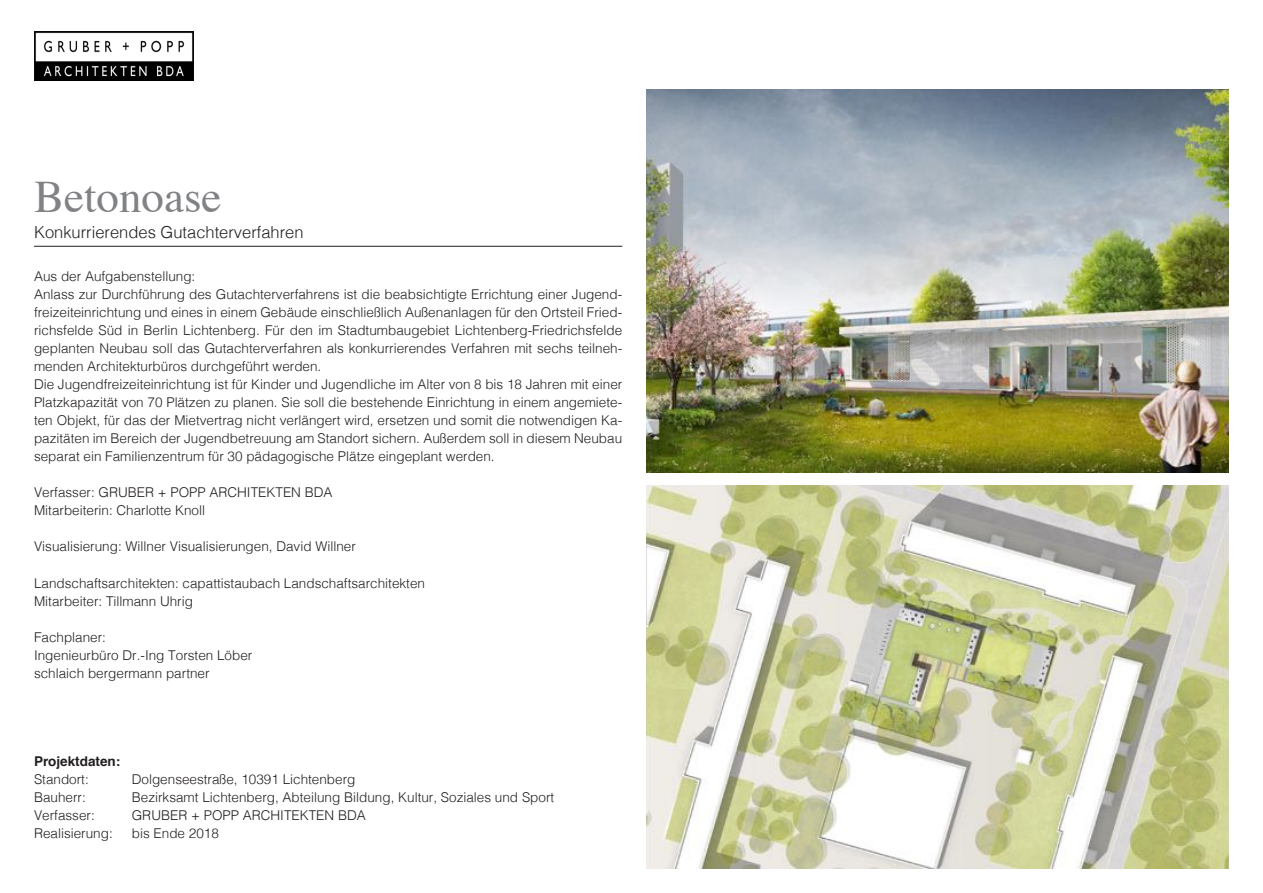
<style>
.page{position:relative;width:1263px;height:893px;background:#fff}
.page>*{position:absolute;margin:0;border:0;box-sizing:border-box;transform-origin:0 0}
.t1{font:45px "Times";color:#808285}
.t2{font:300 16.5px "Helvetica";color:#231f20}
.t3{font:300 13.5px/18px "Helvetica";color:#231f20}
.t4{font:700 13.5px "Helvetica";color:#231f20}
</style>
<div class="page">
<hr style="left:34px;top:246px;width:588px;height:1px;background:#231f20">
<img style="left:34px;top:31px;width:159px;height:50px">
<img style="left:646px;top:89px;width:583px;height:383px">
<img style="left:646px;top:486px;width:583px;height:382px">
<h1 class="t1" style="left:34px;top:178px;width:189px">Betonoase</h1>
<p class="t2" style="left:34px;top:225px;width:271px">Konkurrierendes Gutachterverfahren</p>
<p class="t3" style="left:34px;top:269px;width:590px">Aus der Aufgabenstellung:<br>Anlass zur Durchführung des Gutachterverfahrens ist die beabsichtigte Errichtung einer Jugend&shy;freizeiteinrichtung und eines in einem Gebäude einschließlich Außenanlagen für den Ortsteil Fried&shy;richsfelde Süd in Berlin Lichtenberg. Für den im Stadtumbaugebiet Lichtenberg-Friedrichsfelde geplanten Neubau soll das Gutachterverfahren als konkurrierendes Verfahren mit sechs teilneh&shy;menden Architekturbüros durchgeführt werden.<br>Die Jugendfreizeiteinrichtung ist für Kinder und Jugendliche im Alter von 8 bis 18 Jahren mit einer Platzkapazität von 70 Plätzen zu planen. Sie soll die bestehende Einrichtung in einem angemiete&shy;ten Objekt, für das der Mietvertrag nicht verlängert wird, ersetzen und somit die notwendigen Ka&shy;pazitäten im Bereich der Jugendbetreuung am Standort sichern. Außerdem soll in diesem Neubau separat ein Familienzentrum für 30 pädagogische Plätze eingeplant werden.</p>
<p class="t3" style="left:34px;top:485px;width:300px">Verfasser: GRUBER + POPP ARCHITEKTEN BDA<br>Mitarbeiterin: Charlotte Knoll</p>
<p class="t3" style="left:34px;top:539px;width:323px">Visualisierung: Willner Visualisierungen, David Willner</p>
<p class="t3" style="left:34px;top:575px;width:392px">Landschaftsarchitekten: capattistaubach Landschaftsarchitekten<br>Mitarbeiter: Tillmann Uhrig</p>
<p class="t3" style="left:34px;top:629px;width:220px">Fachplaner:<br>Ingenieurbüro Dr.-Ing Torsten Löber schlaich bergermann partner</p>
<p class="t4" style="left:34px;top:756px;width:88px">Projektdaten:</p>
<p class="t3" style="left:34px;top:771px;width:56px">Standort:</p>
<p class="t3" style="left:132px;top:771px;width:225px">Dolgenseestraße, 10391 Lichtenberg</p>
<p class="t3" style="left:34px;top:789px;width:53px">Bauherr:</p>
<p class="t3" style="left:132px;top:789px;width:424px">Bezirksamt Lichtenberg, Abteilung Bildung, Kultur, Soziales und Sport</p>
<p class="t3" style="left:34px;top:807px;width:62px">Verfasser:</p>
<p class="t3" style="left:132px;top:807px;width:235px">GRUBER + POPP ARCHITEKTEN BDA</p>
<p class="t3" style="left:34px;top:825px;width:80px">Realisierung:</p>
<p class="t3" style="left:132px;top:825px;width:89px">bis Ende 2018</p>
</div>
